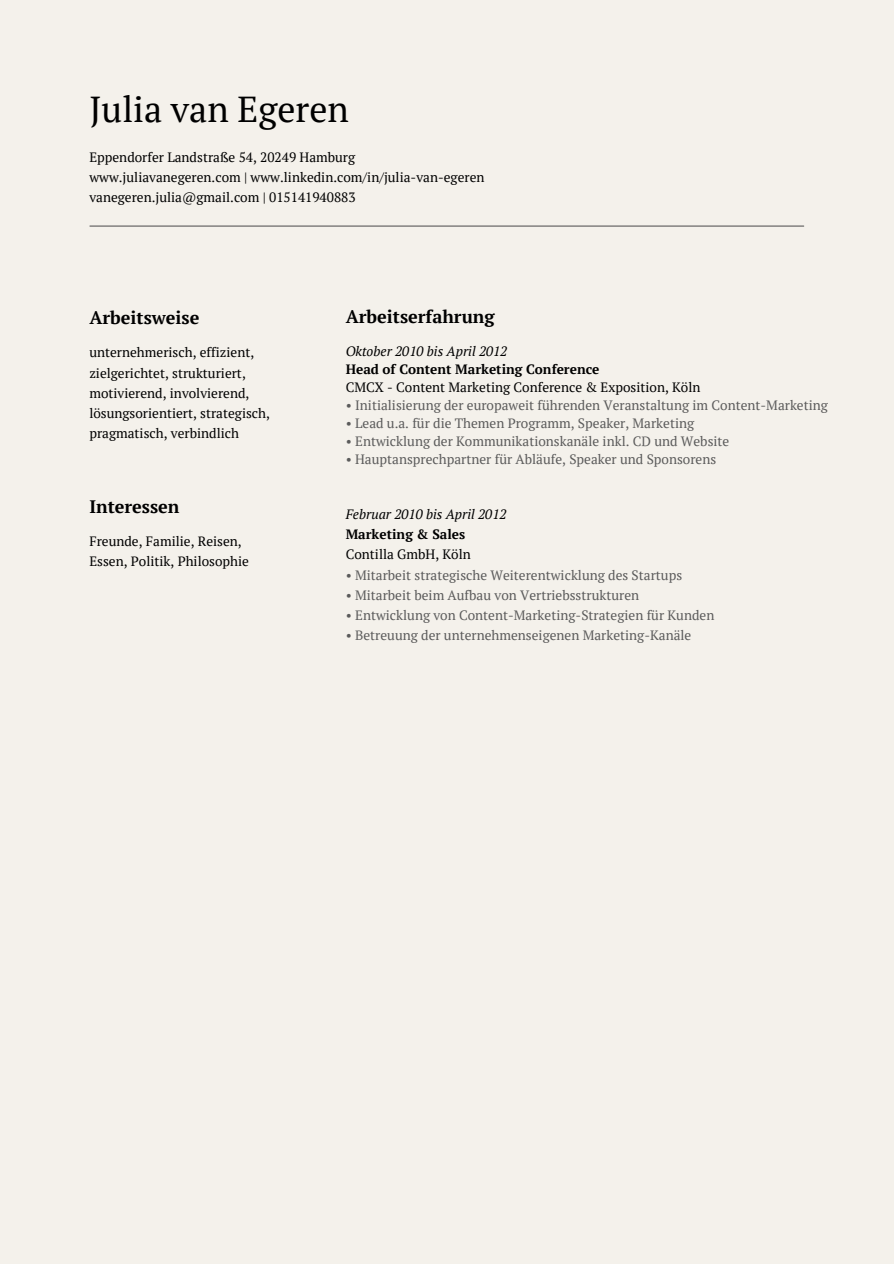
<style>
.page{position:relative;width:894px;height:1264px;background:#fff}
.page>*{position:absolute;margin:0;border:0;box-sizing:border-box;transform-origin:0 0}
.t1{font:36px "PT Serif";color:#000}
.t2{font:700 18px "PT Serif";color:#000}
.t3{font:13.5px "PT Serif";color:#5b5b5b}
.t4{font:13.5px/20.2px "PT Serif";color:#000}
.t5{font:700 13.5px "PT Serif";color:#000}
.t6{font:italic 13.5px "PT Serif";color:#000}
</style>
<div class="page">
<div style="left:0;top:0;width:893px;height:1263px;background:#f4f1eb"></div>
<hr style="left:90px;top:225px;width:713px;height:2px;background:#5b5b5b">
<p class="t1" style="left:89px;top:85px;width:261px">Julia van Egeren</p>
<p class="t4" style="left:89px;top:147px;width:267px">Eppendorfer Landstraße 54, 20249 Hamburg</p>
<p class="t4" style="left:89px;top:167px;width:396px">www.juliavanegeren.com | www.linkedin.com/in/julia-van-egeren</p>
<p class="t4" style="left:89px;top:187px;width:268px">vanegeren.julia@gmail.com | 015141940883</p>
<p class="t2" style="left:89px;top:305px;width:111px">Arbeitsweise</p>
<p class="t4" style="left:89px;top:342px;width:166px">unternehmerisch, effizient,</p>
<p class="t4" style="left:89px;top:362px;width:158px">zielgerichtet, strukturiert,</p>
<p class="t4" style="left:89px;top:382px;width:161px">motivierend, involvierend,</p>
<p class="t4" style="left:89px;top:403px;width:182px">lösungsorientiert, strategisch,</p>
<p class="t4" style="left:89px;top:423px;width:151px">pragmatisch, verbindlich</p>
<p class="t2" style="left:89px;top:494px;width:92px">Interessen</p>
<p class="t4" style="left:89px;top:530px;width:161px">Freunde, Familie, Reisen,<br>Essen, Politik, Philosophie</p>
<h1 class="t2" style="left:345px;top:304px;width:150px">Arbeitserfahrung</h1>
<p class="t6" style="left:345px;top:341px;width:163px">Oktober 2010 bis April 2012</p>
<p class="t5" style="left:345px;top:359px;width:255px">Head of Content Marketing Conference</p>
<p class="t4" style="left:345px;top:376px;width:356px">CMCX - Content Marketing Conference &amp; Exposition, Köln</p>
<h2 class="t3" style="left:345px;top:395px;width:483px">• Initialisierung der europaweit führenden Veranstaltung im Content-Marketing</h2>
<p class="t3" style="left:345px;top:413px;width:350px">• Lead u.a. für die Themen Programm, Speaker, Marketing</p>
<p class="t3" style="left:345px;top:431px;width:385px">• Entwicklung der Kommunikationskanäle inkl. CD und Website</p>
<p class="t3" style="left:345px;top:449px;width:372px">• Hauptansprechpartner für Abläufe, Speaker und Sponsorens</p>
<p class="t6" style="left:345px;top:505px;width:162px">Februar 2010 bis April 2012</p>
<p class="t5" style="left:345px;top:525px;width:121px">Marketing &amp; Sales</p>
<h2 class="t4" style="left:345px;top:544px;width:126px">Contilla GmbH, Köln</h2>
<p class="t3" style="left:345px;top:565px;width:338px">• Mitarbeit strategische Weiterentwicklung des Startups</p>
<h2 class="t3" style="left:345px;top:586px;width:295px">• Mitarbeit beim Aufbau von Vertriebsstrukturen</h2>
<p class="t3" style="left:345px;top:606px;width:370px">• Entwicklung von Content-Marketing-Strategien für Kunden</p>
<p class="t3" style="left:345px;top:626px;width:347px">• Betreuung der unternehmenseigenen Marketing-Kanäle</p>
</div>
